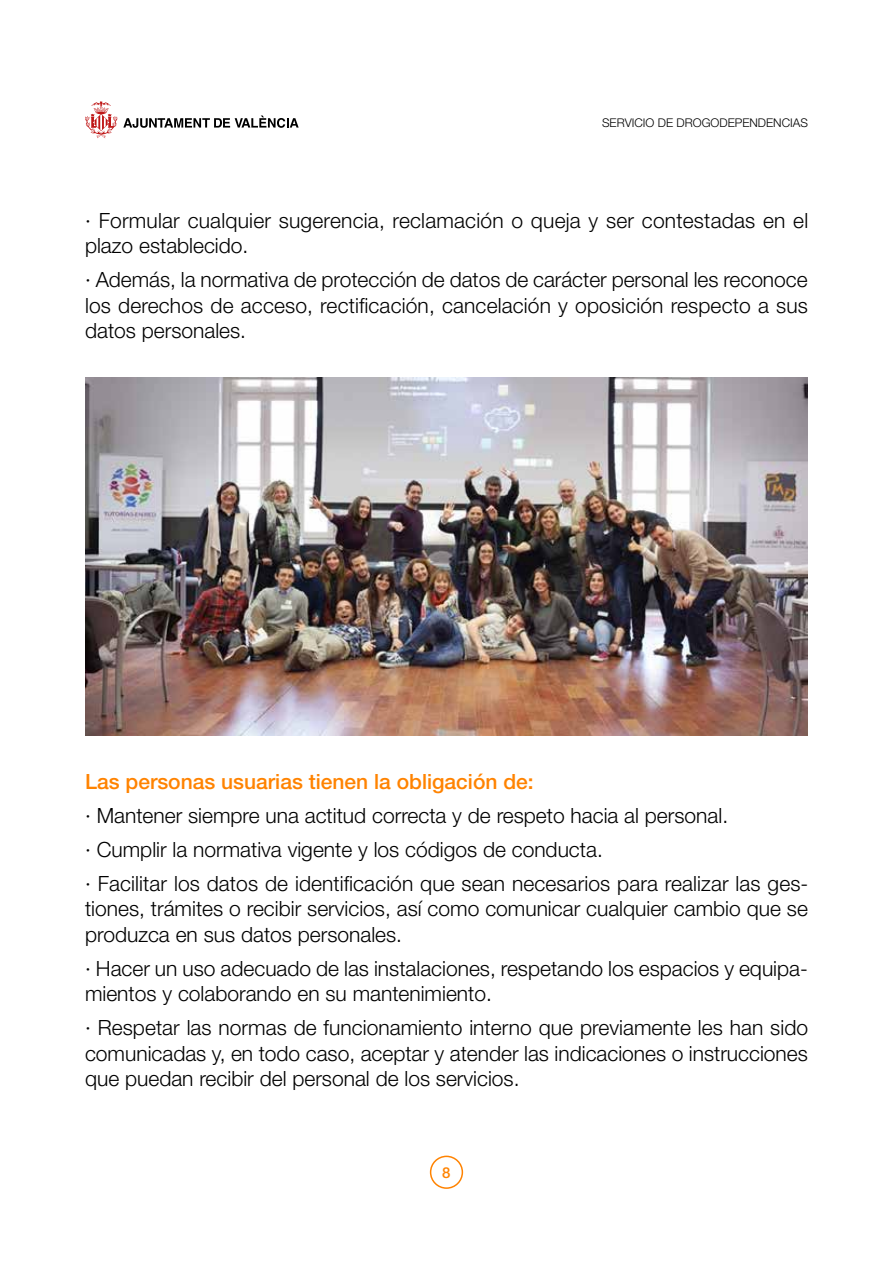
<style>
.page{position:relative;width:893px;height:1263px;background:#fff}
.page>*{position:absolute;margin:0;border:0;box-sizing:border-box;transform-origin:0 0}
.t1{font:300 21px/25.5px "Helvetica Neue LT Pro";color:#000}
.t2{font:500 21px "Helvetica Neue LT Pro";color:#ff8300}
.t3{font:500 15px "Helvetica Neue LT Pro";color:#ff8300}
.t4{font:300 12px "Helvetica Neue LT Pro";color:#000}
</style>
<div class="page">
<svg style="left:85px;top:101px;width:32px;height:37px"></svg>
<svg style="left:123px;top:116px;width:176px;height:12px"></svg>
<div style="left:430px;top:1155px;width:33px;height:34px;border:2px solid #ff8300;border-radius:50%"></div>
<img style="left:85px;top:377px;width:723px;height:359px">
<p class="t4" style="left:602px;top:116px;width:207px">SERVICIO DE DROGODEPENDENCIAS</p>
<p class="t1" style="left:85px;top:207px;width:725px">· Formular cualquier sugerencia, reclamación o queja y ser contestadas en el plazo establecido.</p>
<p class="t1" style="left:85px;top:266px;width:724px;text-align:justify">· Además, la normativa de protección de datos de carácter personal les reconoce los derechos de acceso, rectificación, cancelación y oposición respecto a sus datos personales.</p>
<p class="t2" style="left:85px;top:769px;width:450px">Las personas usuarias tienen la obligación de:</p>
<p class="t1" style="left:85px;top:798px;width:725px;line-height:34px">· Mantener siempre una actitud correcta y de respeto hacia al personal.<br>· Cumplir la normativa vigente y los códigos de conducta.<br>· Facilitar los datos de identificación que sean necesarios para realizar las ges-</p>
<p class="t1" style="left:85px;top:895px;width:724px">tiones, trámites o recibir servicios, así como comunicar cualquier cambio que se produzca en sus datos personales.</p>
<p class="t1" style="left:85px;top:955px;width:724px">· Hacer un uso adecuado de las instalaciones, respetando los espacios y equipa&shy;mientos y colaborando en su mantenimiento.</p>
<p class="t1" style="left:85px;top:1014px;width:725px;text-align:justify">· Respetar las normas de funcionamiento interno que previamente les han sido comunicadas y, en todo caso, aceptar y atender las indicaciones o instrucciones que puedan recibir del personal de los servicios.</p>
<p class="t3" style="left:442px;top:1163px;width:10px">8</p>
</div>
